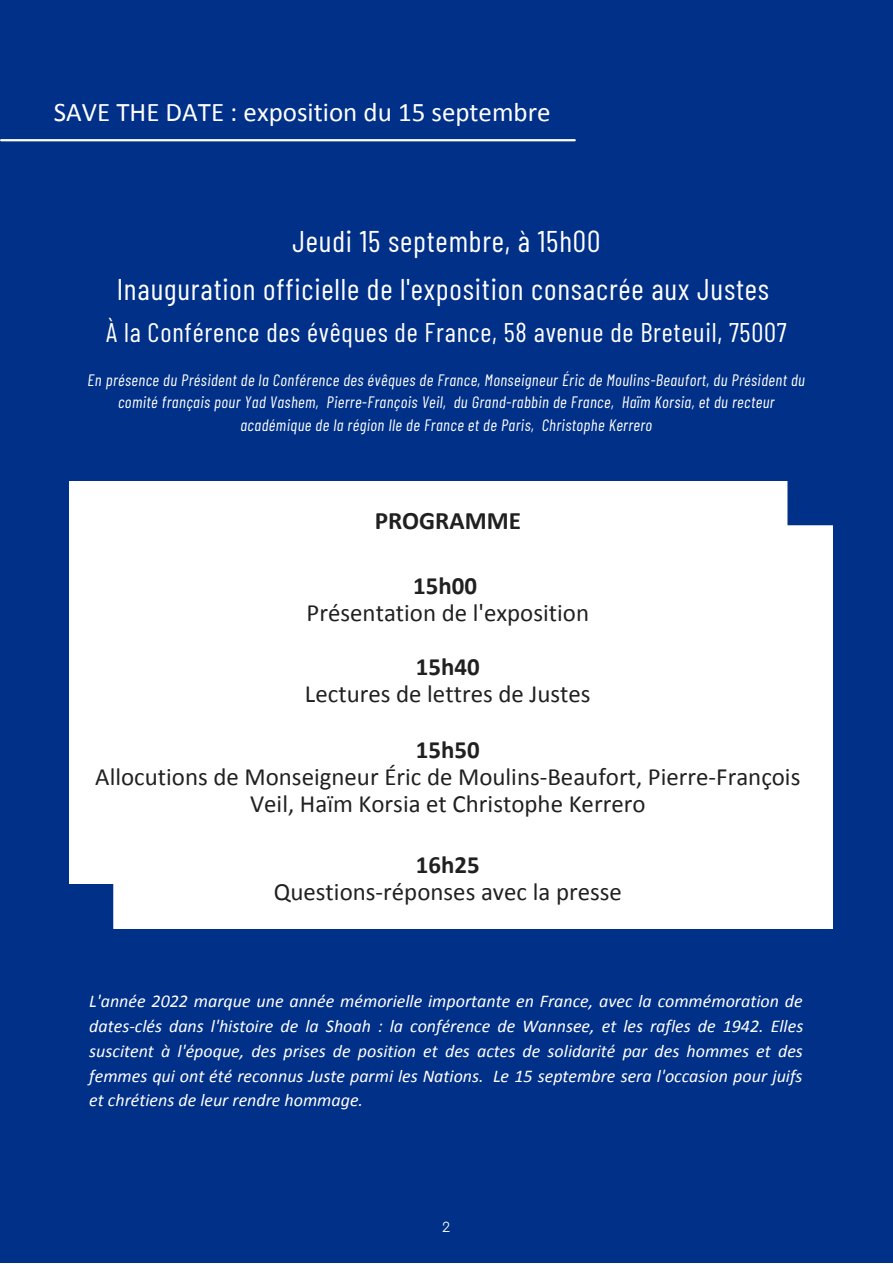
<style>
.page{position:relative;width:893px;height:1264px;background:#fff}
.page>*{position:absolute;margin:0;border:0;box-sizing:border-box;transform-origin:0 0}
.t1{font:30px/47.2px "Barlow Condensed";letter-spacing:.025em;color:#fff;text-align:center}
.t2{font:27px "Barlow Condensed";letter-spacing:.025em;color:#fff}
.t3{font:27px "Calibri";color:#fff}
.t4{font:700 25.2px "Calibri";color:#000}
.t5{font:24.9px/27px "Calibri";color:#000;text-align:center}
.t6{font:700 24.9px "Calibri";color:#000}
.t7{font:italic 18px/24.8px "Calibri";color:#fff;text-align:justify}
.t8{font:italic 16.5px/22.5px "Barlow Condensed";letter-spacing:.025em;color:#fff;text-align:center}
.t9{font:300 15px "Cerebri Sans";color:#fff}
</style>
<div class="page">
<div style="left:0;top:0;width:892px;height:1262px;background:#003087"></div>
<hr style="left:1px;top:139px;width:573px;height:2px;background:#fff">
<div style="left:69px;top:481px;width:763px;height:447px;background:#fff"></div>
<div style="left:69px;top:884px;width:44px;height:44px;background:#003087"></div>
<div style="left:787px;top:481px;width:45px;height:44px;background:#003087"></div>
<h2 class="t3" style="left:54px;top:101px;width:498px">SAVE THE DATE : exposition du 15 septembre</h2>
<h1 class="t1" style="left:117px;top:217px;width:654px">Jeudi 15 septembre, à 15h00<br>Inauguration officielle de l'exposition consacrée aux Justes</h1>
<h2 class="t2" style="left:106px;top:315px;width:682px">À la Conférence des évêques de France, 58 avenue de Breteuil, 75007</h2>
<p class="t8" style="left:88px;top:368px;width:719px">En présence du Président de la Conférence des évêques de France, Monseigneur Éric de Moulins-Beaufort, du Président du comité français pour Yad Vashem, Pierre-François Veil, du Grand-rabbin de France, Haïm Korsia, et du recteur académique de la région Ile de France et de Paris, Christophe Kerrero</p>
<h3 class="t4" style="left:374px;top:509px;width:148px">PROGRAMME</h3>
<h3 class="t6" style="left:413px;top:575px;width:65px">15h00</h3>
<h3 class="t5" style="left:306px;top:601px;width:284px">Présentation de l'exposition</h3>
<h3 class="t6" style="left:416px;top:656px;width:65px">15h40</h3>
<h3 class="t5" style="left:305px;top:682px;width:287px">Lectures de lettres de Justes</h3>
<h3 class="t6" style="left:416px;top:739px;width:65px">15h50</h3>
<h3 class="t5" style="left:95px;top:765px;width:706px">Allocutions de Monseigneur Éric de Moulins-Beaufort, Pierre-François<br>Veil, Haïm Korsia et Christophe Kerrero</h3>
<h3 class="t6" style="left:416px;top:854px;width:65px">16h25</h3>
<h3 class="t5" style="left:274px;top:880px;width:350px">Questions-réponses avec la presse</h3>
<p class="t7" style="left:89px;top:990px;width:715px">L'année 2022 marque une année mémorielle importante en France, avec la commémoration de dates-clés dans l'histoire de la Shoah : la conférence de Wannsee, et les rafles de 1942. Elles suscitent à l'époque, des prises de position et des actes de solidarité par des hommes et des femmes qui ont été reconnus Juste parmi les Nations. Le 15 septembre sera l'occasion pour juifs et chrétiens de leur rendre hommage.</p>
<p class="t9" style="left:442px;top:1217px;width:10px">2</p>
</div>
